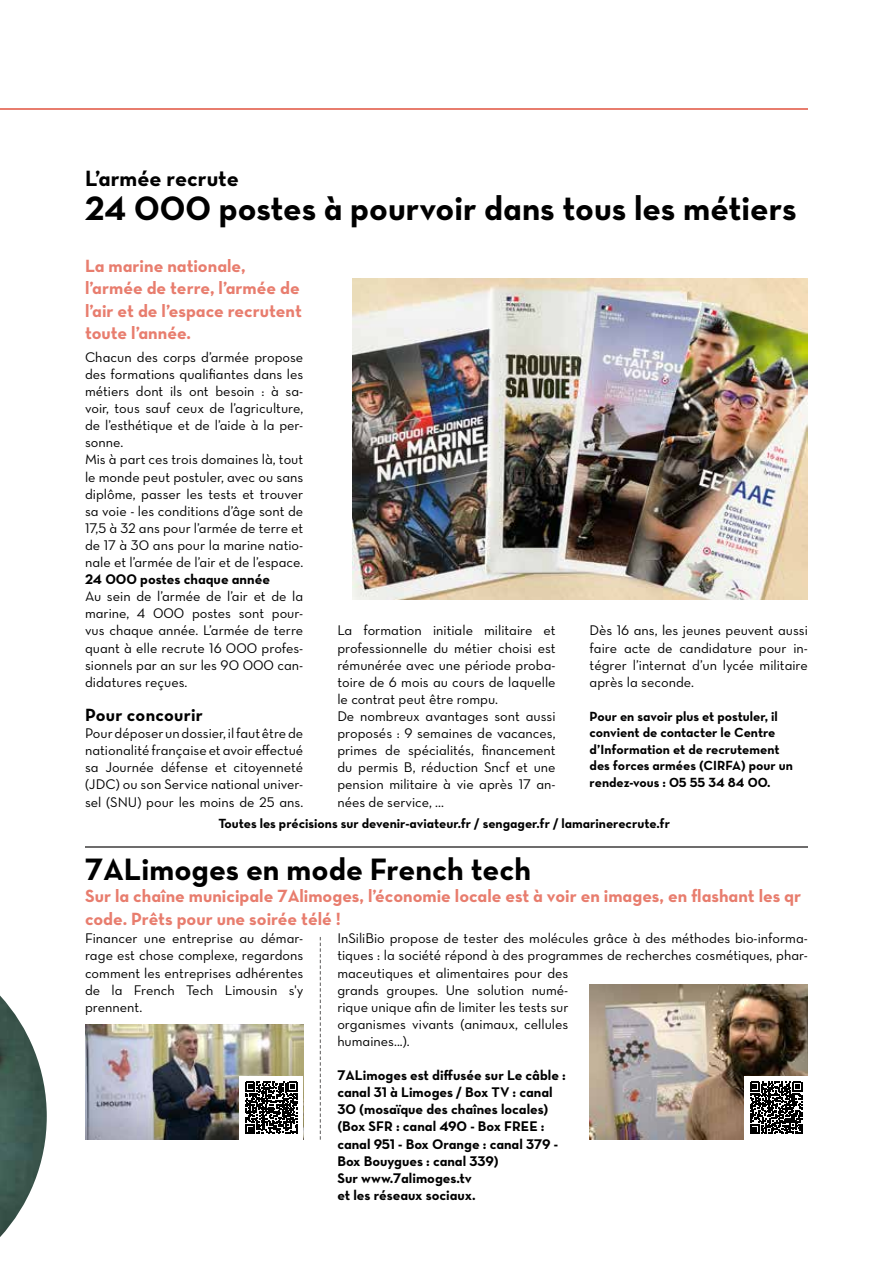
<style>
.page{position:relative;width:893px;height:1263px;background:#fff}
.page>*{position:absolute;margin:0;border:0;box-sizing:border-box;transform-origin:0 0}
.t1{font:34.5px "Neutra Text Bold Alt";color:#000}
.t2{font:31.5px "Neutra Text Bold Alt";color:#000}
.t3{font:22.5px "Neutra Text Bold Alt";color:#000}
.t4{font:18px/22.5px "Neutra Text Bold Alt";color:#e87d6e}
.t5{font:18px "Neutra Text Bold Alt";letter-spacing:.015em;color:#000}
.t6{font:14.25px/17.1px "Neutra Text Book Alt";color:#000;text-align:justify}
.t7{font:14.25px/17.1px "Neutra Text Bold Alt";color:#000}
.t8{font:13.5px/16.5px "Neutra Text Bold Alt";color:#000}
</style>
<div class="page">
<img style="left:590px;top:984px;width:218px;height:156px">
<img style="left:85px;top:1025px;width:218px;height:115px">
<hr style="left:0;top:108px;width:808px;height:2px;background:#e87d6e">
<img style="left:0;top:995px;width:47px;height:242px">
<img style="left:352px;top:278px;width:455px;height:322px">
<div style="left:240px;top:1076px;width:63px;height:64px;background:#fff"></div>
<svg style="left:245px;top:1081px;width:53px;height:53px"></svg>
<div style="left:744px;top:1076px;width:64px;height:64px;background:#fff"></div>
<svg style="left:750px;top:1081px;width:52px;height:53px"></svg>
<hr style="left:85px;top:847px;width:723px;height:1px;background:#6d6c6c">
<svg style="left:320px;top:937px;width:1px;height:203px"></svg>
<h3 class="t3" style="left:85px;top:164px;width:155px">L’armée recrute</h3>
<h1 class="t1" style="left:85px;top:187px;width:713px">24 000 postes à pourvoir dans tous les métiers</h1>
<p class="t4" style="left:85px;top:254px;width:218px">La marine nationale, l’armée de terre, l’armée de l’air et de l’espace recrutent toute l’année.</p>
<p class="t6" style="left:85px;top:348px;width:220px;text-align:left">Chacun des corps d’armée propose des formations qualifiantes dans les métiers dont ils ont besoin : à sa&shy;voir, tous sauf ceux de l’agriculture, de l’esthétique et de l’aide à la per&shy;sonne.<br>Mis à part ces trois domaines là, tout le monde peut postuler, avec ou sans diplôme, passer les tests et trouver sa voie - les conditions d’âge sont de 17,5 à 32 ans pour l’armée de terre et de 17 à 30 ans pour la marine natio&shy;nale et l’armée de l’air et de l’espace.</p>
<p class="t7" style="left:85px;top:570px;width:186px">24 000 postes chaque année</p>
<p class="t6" style="left:85px;top:588px;width:220px">Au sein de l’armée de l’air et de la marine, 4 000 postes sont pour&shy;vus chaque année. L’armée de terre quant à elle recrute 16 000 profes&shy;sionnels par an sur les 90 000 can&shy;didatures reçues.</p>
<p class="t5" style="left:85px;top:704px;width:119px">Pour concourir</p>
<p class="t6" style="left:85px;top:724px;width:220px">Pour déposer un dossier, il faut être de nationalité française et avoir effectué sa Journée défense et citoyenneté (JDC) ou son Service national univer&shy;sel (SNU) pour les moins de 25 ans.</p>
<p class="t6" style="left:337px;top:622px;width:220px;text-align:left">La formation initiale militaire et professionnelle du métier choisi est rémunérée avec une période proba&shy;toire de 6 mois au cours de laquelle le contrat peut être rompu.<br>De nombreux avantages sont aussi proposés : 9 semaines de vacances, primes de spécialités, financement du permis B, réduction Sncf et une pension militaire à vie après 17 an&shy;nées de service, ...</p>
<p class="t6" style="left:590px;top:622px;width:220px">Dès 16 ans, les jeunes peuvent aussi faire acte de candidature pour in&shy;tégrer l’internat d’un lycée militaire après la seconde.</p>
<p class="t8" style="left:590px;top:708px;width:205px">Pour en savoir plus et postuler, il convient de contacter le Centre d’Information et de recrutement des forces armées (CIRFA) pour un rendez-vous : 05 55 34 84 00.</p>
<p class="t8" style="left:218px;top:815px;width:453px">Toutes les précisions sur devenir-aviateur.fr / sengager.fr / lamarinerecrute.fr</p>
<h2 class="t2" style="left:85px;top:849px;width:448px">7ALimoges en mode French tech</h2>
<p class="t4" style="left:85px;top:885px;width:718px">Sur la chaîne municipale 7Alimoges, l’économie locale est à voir en images, en flashant les qr code. Prêts pour une soirée télé !</p>
<p class="t6" style="left:85px;top:930px;width:220px">Financer une entreprise au démar&shy;rage est chose complexe, regardons comment les entreprises adhérentes de la French Tech Limousin s'y prennent.</p>
<p class="t6" style="left:337px;top:930px;width:472px;text-align:left">InSiliBio propose de tester des molécules grâce à des méthodes bio-informa&shy;tiques : la société répond à des programmes de recherches cosmétiques, phar&shy;maceutiques et alimentaires pour des<br>grands groupes. Une solution numé-<br>rique unique afin de limiter les tests sur<br>organismes vivants (animaux, cellules<br>humaines...).</p>
<p class="t7" style="left:337px;top:1066px;width:230px">7ALimoges est diffusée sur Le câble : canal 31 à Limoges / Box TV : canal<br>30 (mosaïque des chaînes locales) (Box SFR : canal 490 - Box FREE : canal 951 - Box Orange : canal 379 -<br>Box Bouygues : canal 339)<br>Sur www.7alimoges.tv<br>et les réseaux sociaux.</p>
</div>
